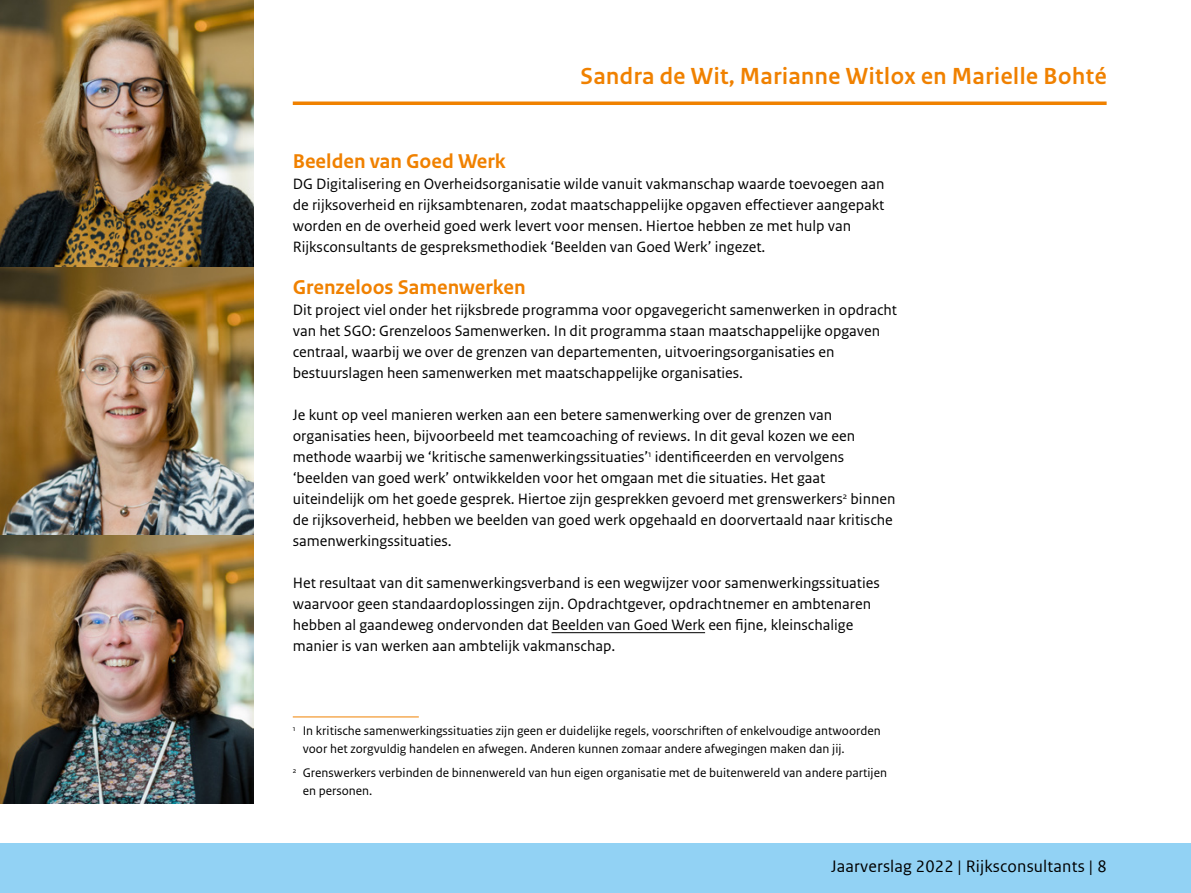
<style>
.page{position:relative;width:1191px;height:893px;background:#fff}
.page>*{position:absolute;margin:0;border:0;box-sizing:border-box;transform-origin:0 0}
.Hoofdstukken{font:700 24.5px "Rijksoverheid Sans Heading";letter-spacing:.025em;color:#f08100}
._06_RO_Subalineakop{font:700 21px "Rijksoverheid Sans Text";color:#f08100}
.t1{font:17.5px "Rijksoverheid Sans Web Text";letter-spacing:.01em;color:#000}
._10_RO_Broodtekst{font:15.75px/21px "Rijksoverheid Sans Text";color:#000}
._14_RO_Voetnoot{font:13.12px/17.5px "Rijksoverheid Sans Text";color:#000}
</style>
<div class="page">
<hr style="left:551px;top:632px;width:154px;height:1px;background:#000">
<hr style="left:293px;top:717px;width:126px;height:1px;background:#f08100">
<img style="left:0;top:0;width:253px;height:268px">
<img style="left:0;top:268px;width:253px;height:268px">
<img style="left:0;top:536px;width:253px;height:268px">
<svg style="left:293px;top:101px;width:813px;height:4px;background:#f19020"></svg>
<div style="left:0;top:843px;width:1191px;height:50px;background:#92d2f4"></div>
<p class="Hoofdstukken" style="left:580px;top:62px;width:527px">Sandra de Wit, Marianne Witlox en Marielle Bohté</p>
<p class="_06_RO_Subalineakop" style="left:293px;top:149px;width:214px">Beelden van Goed Werk</p>
<p class="_10_RO_Broodtekst" style="left:293px;top:174px;width:593px">DG Digitalisering en Overheidsorganisatie wilde vanuit vakmanschap waarde toevoegen aan de rijksoverheid en rijksambtenaren, zodat maatschappelijke opgaven effectiever aangepakt worden en de overheid goed werk levert voor mensen. Hiertoe hebben ze met hulp van Rijksconsultants de gespreksmethodiek ‘Beelden van Goed Werk’ ingezet.</p>
<p class="_06_RO_Subalineakop" style="left:293px;top:275px;width:234px">Grenzeloos Samenwerken</p>
<p class="_10_RO_Broodtekst" style="left:293px;top:300px;width:606px">Dit project viel onder het rijksbrede programma voor opgavegericht samenwerken in opdracht van het SGO: Grenzeloos Samenwerken. In dit programma staan maatschappelijke opgaven centraal, waarbij we over de grenzen van departementen, uitvoeringsorganisaties en bestuurslagen heen samenwerken met maatschappelijke organisaties.</p>
<p class="_10_RO_Broodtekst" style="left:293px;top:405px;width:604px">Je kunt op veel manieren werken aan een betere samenwerking over de grenzen van organisaties heen, bijvoorbeeld met teamcoaching of reviews. In dit geval kozen we een methode waarbij we ‘kritische samenwerkingssituaties’<sup>1</sup> identificeerden en vervolgens ‘beelden van goed werk’ ontwikkelden voor het omgaan met die situaties. Het gaat uiteindelijk om het goede gesprek. Hiertoe zijn gesprekken gevoerd met grenswerkers<sup>2</sup> binnen de rijksoverheid, hebben we beelden van goed werk opgehaald en doorvertaald naar kritische samenwerkingssituaties.</p>
<p class="_10_RO_Broodtekst" style="left:293px;top:573px;width:588px">Het resultaat van dit samenwerkingsverband is een wegwijzer voor samenwerkingssituaties waarvoor geen standaardoplossingen zijn. Opdrachtgever, opdrachtnemer en ambtenaren hebben al gaandeweg ondervonden dat Beelden van Goed Werk een fijne, kleinschalige manier is van werken aan ambtelijk vakmanschap.</p>
<p class="_14_RO_Voetnoot" style="left:303px;top:722px;width:579px;text-indent:-10px"><sup>1</sup> In kritische samenwerkingssituaties zijn geen er duidelijke regels, voorschriften of enkelvoudige antwoorden voor het zorgvuldig handelen en afwegen. Anderen kunnen zomaar andere afwegingen maken dan jij.</p>
<p class="_14_RO_Voetnoot" style="left:303px;top:764px;width:586px;text-indent:-10px"><sup>2</sup> Grenswerkers verbinden de binnenwereld van hun eigen organisatie met de buitenwereld van andere partijen en personen.</p>
<p class="t1" style="left:831px;top:857px;width:277px">Jaarverslag 2022 | Rijksconsultants | 8</p>
</div>
